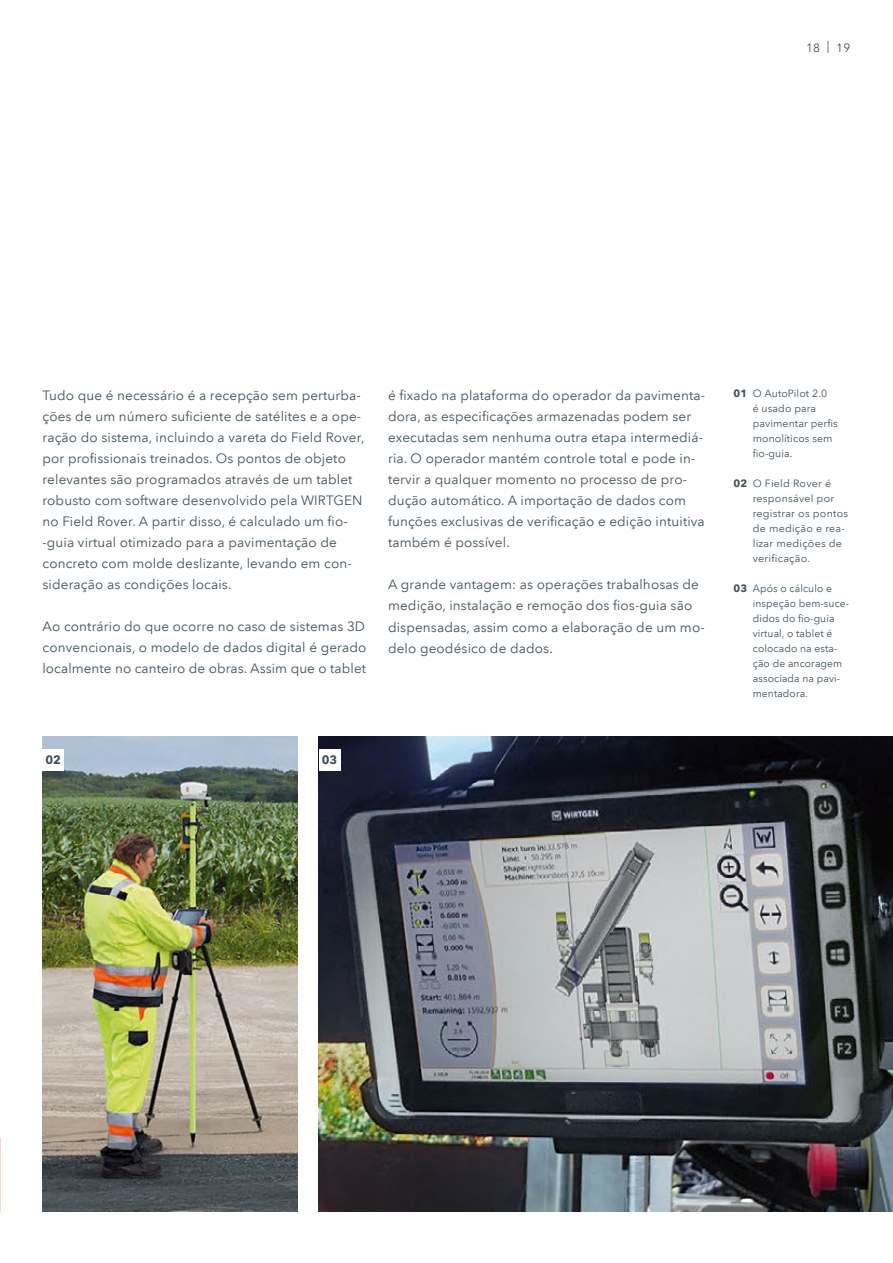
<style>
.page{position:relative;width:893px;height:1263px;background:#fff}
.page>*{position:absolute;margin:0;border:0;box-sizing:border-box;transform-origin:0 0}
.t1{font:13.5px/21px "Avenir Next LT Pro";letter-spacing:.01em;color:#41525c}
.t2{font:12px "Avenir Next LT Pro";color:#41525c}
.t3{font:700 12px "Avenir Next LT Pro";color:#41525c}
.t4{font:10.5px/15px "Avenir Next LT Pro";letter-spacing:.01em;color:#41525c}
.s1{font-weight:700}
</style>
<div class="page">
<img style="left:319px;top:736px;width:574px;height:476px">
<img style="left:43px;top:736px;width:255px;height:476px">
<div style="left:43px;top:749px;width:21px;height:21px;background:#fff"></div>
<div style="left:319px;top:749px;width:21px;height:21px;background:#fff"></div>
<p class="t2" style="left:806px;top:40px;width:46px">18 | 19</p>
<p class="t1" style="left:43px;top:385px;width:324px">Tudo que é necessário é a recepção sem perturba&shy;ções de um número suficiente de satélites e a ope&shy;ração do sistema, incluindo a vareta do Field Rover, por profissionais treinados. Os pontos de objeto relevantes são programados através de um tablet robusto com software desenvolvido pela WIRTGEN no Field Rover. A partir disso, é calculado um fio--guia virtual otimizado para a pavimentação de concreto com molde deslizante, levando em con&shy;sideração as condições locais.</p>
<p class="t1" style="left:43px;top:616px;width:325px;text-align:justify">Ao contrário do que ocorre no caso de sistemas 3D convencionais, o modelo de dados digital é gerado localmente no canteiro de obras. Assim que o tablet</p>
<p class="t1" style="left:388px;top:385px;width:319px">é fixado na plataforma do operador da pavimenta&shy;dora, as especificações armazenadas podem ser executadas sem nenhuma outra etapa intermediá&shy;ria. O operador mantém controle total e pode in&shy;tervir a qualquer momento no processo de pro&shy;dução automático. A importação de dados com funções exclusivas de verificação e edição intuitiva também é possível.</p>
<p class="t1" style="left:388px;top:574px;width:318px">A grande vantagem: as operações trabalhosas de medição, instalação e remoção dos fios-guia são dispensadas, assim como a elaboração de um mo&shy;delo geodésico de dados.</p>
<p class="t3" style="left:45px;top:753px;width:17px">02</p>
<p class="t3" style="left:322px;top:753px;width:17px">03</p>
<p class="t4" style="left:753px;top:386px;width:87px;text-indent:-19px"><span class="s1">01</span> O AutoPilot 2.0<br>é usado para pavimentar perfis monolíticos sem fio-guia.</p>
<p class="t4" style="left:753px;top:476px;width:97px;text-indent:-19px"><span class="s1">02</span> O Field Rover é responsável por registrar os pontos de medição e rea&shy;lizar medições de verificação.</p>
<p class="t4" style="left:753px;top:581px;width:98px;text-indent:-19px"><span class="s1">03</span> Após o cálculo e inspeção bem-suce&shy;didos do fio-guia virtual, o tablet é colocado na esta&shy;ção de ancoragem associada na pavi&shy;mentadora.</p>
</div>
